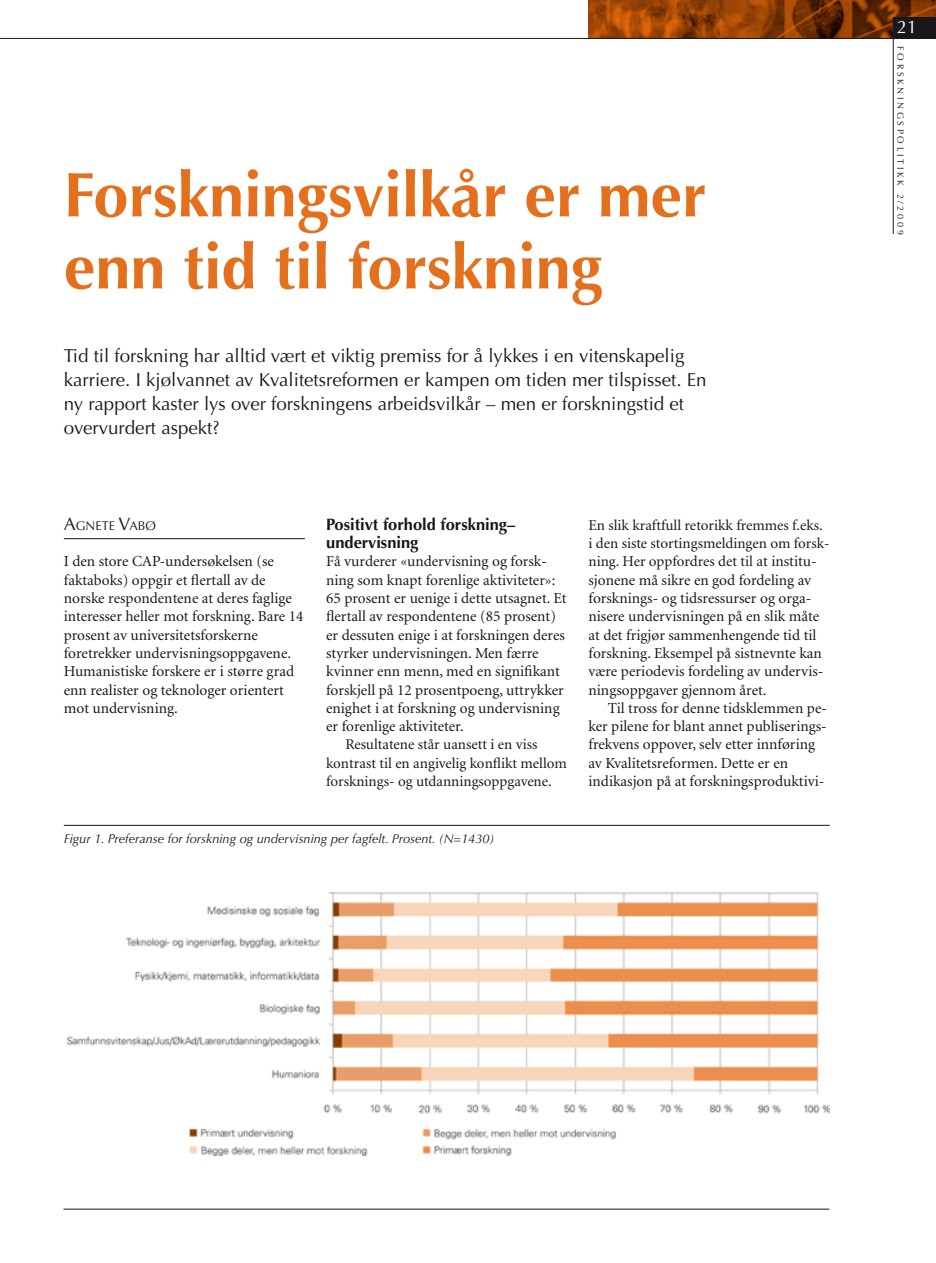
<style>
.page{position:relative;width:936px;height:1263px;background:#fff}
.page>*{position:absolute;margin:0;border:0;box-sizing:border-box;transform-origin:0 0}
.t1{font:700 63px/72px "Optima LT Std";color:#e4701e}
.t2{font:18.75px/24px "Optima LT Std";color:#1a171c}
.t3{font:18px "Optima LT Std";color:#fff}
.t4{font:700 16.5px/18px "Optima LT Std";color:#1a171c}
.t5{font:15.3px/18.3px "Minion";color:#1a171c}
.t6{font:15px/18.3px "Minion";color:#1a171c}
.t7{font:italic 12.75px "Optima";color:#1a171c}
.t8{font:12.6px "Optima LT Std";color:#1a171c}
.t9{font:9px "Optima LT Std";letter-spacing:.3em;color:#1a171c}
.s1{font-size:18px}
.s2{font-size:15.3px}
</style>
<div class="page">
<img style="left:588px;top:0;width:347px;height:38px">
<div style="left:893px;top:17px;width:42px;height:21px;background:#1a171c"></div>
<hr style="left:0;top:38px;width:935px;height:1px;background:#1a171c">
<hr style="left:892px;top:17px;width:1px;height:217px;background:#1a171c">
<hr style="left:64px;top:538px;width:241px;height:1px;background:#1a171c">
<hr style="left:64px;top:825px;width:765px;height:1px;background:#1a171c">
<img style="left:67px;top:892px;width:762px;height:264px">
<hr style="left:63px;top:1209px;width:766px;height:1px;background:#1a171c">
<h1 class="t1" style="left:64px;top:160px;width:644px">Forskningsvilkår er mer enn tid til forskning</h1>
<p class="t2" style="left:64px;top:344px;width:644px">Tid til forskning har alltid vært et viktig premiss for å lykkes i en vitenskapelig karriere. I kjølvannet av Kvalitetsreformen er kampen om tiden mer tilspisset. En ny rapport kaster lys over forskningens arbeidsvilkår – men er forskningstid et overvurdert aspekt?</p>
<p class="t8" style="left:64px;top:518px;width:94px"><span class="s1">A</span>GNETE <span class="s1">V</span>ABØ</p>
<p class="t5" style="left:64px;top:553px;width:241px">I den store CAP-undersøkelsen (se faktaboks) oppgir et flertall av de norske respondentene at deres faglige interesser heller mot forskning. Bare 14 prosent av universitetsforskerne foretrekker undervisningsoppgavene.<br>Humanistiske forskere er i større grad enn realister og teknologer orientert mot undervisning.</p>
<p class="t4" style="left:326px;top:515px;width:191px">Positivt forhold forskning– undervisning</p>
<p class="t5" style="left:326px;top:553px;width:242px">Få vurderer «undervisning og forsk&shy;ning som knapt forenlige aktiviteter»:<br>65 prosent er uenige i dette utsagnet. Et flertall av respondentene (85 prosent) er dessuten enige i at forskningen deres styrker undervisningen. Men færre kvinner enn menn, med en signifikant forskjell på 12 prosentpoeng, uttrykker enighet i at forskning og undervisning er forenlige aktiviteter.</p>
<p class="t6" style="left:326px;top:736px;width:242px;text-indent:19px">Resultatene står uansett i en viss kontrast til en angivelig konflikt mellom forsknings- og utdanningsoppgavene.</p>
<p class="t7" style="left:64px;top:831px;width:432px">Figur 1. Preferanse for forskning og undervisning per fagfelt. Prosent. (N=1430)</p>
<p class="t6" style="left:588px;top:516px;width:241px">En slik kraftfull retorikk fremmes f.eks. i den siste stortingsmeldingen om forsk&shy;ning. Her oppfordres det til <span class="s2">at institu-</span></p>
<p class="t5" style="left:588px;top:571px;width:235px">sjonene må sikre en god fordeling av forsknings- og tidsressurser og orga&shy;nisere undervisningen på en slik måte at det frigjør sammenhengende tid til forskning. Eksempel på sistnevnte kan være periodevis fordeling av undervis&shy;ningsoppgaver gjennom året.</p>
<p class="t5" style="left:588px;top:699px;width:238px;text-indent:19px">Til tross for denne tidsklemmen pe&shy;ker pilene for blant annet publiserings&shy;frekvens oppover, selv etter innføring av Kvalitetsreformen. Dette er en indikasjon på at forskningsproduktivi-</p>
<p class="t3" style="left:897px;top:17px;width:22px">21</p>
<p class="t9" style="left:905px;top:46px;width:190px;rotate:90deg">Forskningspolitikk 2/2009</p>
</div>
